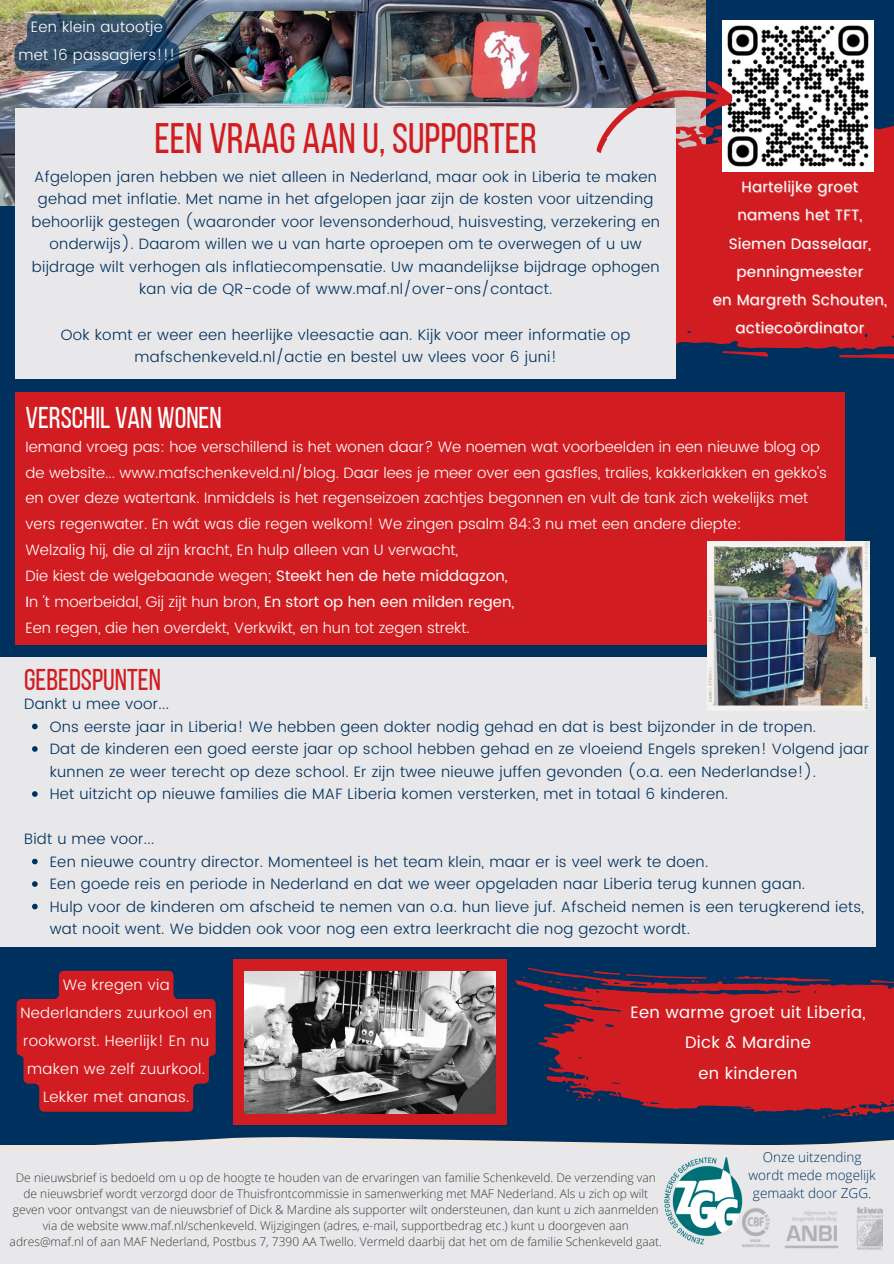
<style>
.page{position:relative;width:894px;height:1264px;background:#fff}
.page>*{position:absolute;margin:0;border:0;box-sizing:border-box;transform-origin:0 0}
.t1{font:42.6px "Bebas Neue";color:#d11d21}
.t2{font:30px "Bebas Neue";color:#fff}
.t3{font:30px "Bebas Neue";color:#d11d21}
.t4{font:16.5px/30.3px "Poppins";letter-spacing:.02em;color:#fff;text-align:center}
.t5{font:300 15px/22.5px "Poppins";letter-spacing:.02em;color:#00305d}
.t6{font:300 15px/25.8px "Poppins";color:#fff}
.t7{font:300 15px/28.2px "Poppins";letter-spacing:.02em;color:#fff;text-align:center}
.t8{font:15px "Poppins";letter-spacing:.02em;color:#fff}
.t9{font:300 13.5px/18px "Open Sans";color:#00305d;text-align:center}
.t10{font:300 12px/16px "Open Sans";color:#3b3b3b;text-align:center}
.s1{font-weight:400}
</style>
<div class="page">
<div style="left:0;top:0;width:893px;height:1263px;background:#00305d"></div>
<img style="left:0;top:0;width:704px;height:205px">
<div style="left:16px;top:392px;width:828px;height:252px;background:#d11d21"></div>
<div style="left:0;top:657px;width:876px;height:289px;background:#e8e8ea"></div>
<svg style="left:32px;top:723px;width:6px;height:6px"></svg>
<svg style="left:32px;top:746px;width:6px;height:5px"></svg>
<svg style="left:32px;top:791px;width:6px;height:5px"></svg>
<svg style="left:32px;top:858px;width:6px;height:6px"></svg>
<svg style="left:32px;top:881px;width:6px;height:5px"></svg>
<svg style="left:32px;top:903px;width:6px;height:6px"></svg>
<img style="left:707px;top:541px;width:161px;height:169px">
<svg style="left:15px;top:15px;width:164px;height:56px;background:#365068"></svg>
<div style="left:233px;top:959px;width:273px;height:165px;background:#d11d21"></div>
<svg style="left:675px;top:115px;width:218px;height:264px;background:#b3212b"></svg>
<svg style="left:838px;top:354px;width:55px;height:7px"></svg>
<svg style="left:721px;top:351px;width:47px;height:6px"></svg>
<div style="left:16px;top:108px;width:659px;height:271px;background:#e8e8ea"></div>
<img style="left:722px;top:21px;width:151px;height:150px">
<img style="left:585px;top:71px;width:152px;height:83px">
<div style="left:0;top:1145px;width:893px;height:118px;background:#e8e8ea"></div>
<svg style="left:0;top:969px;width:893px;height:182px"></svg>
<img style="left:767px;top:1207px;width:114px;height:41px">
<img style="left:647px;top:1140px;width:120px;height:107px">
<h3 class="t7" style="left:18px;top:13px;width:158px">Een klein autootje met 16 passagiers!!!</h3>
<p class="t1" style="left:154px;top:121px;width:384px">EEN VRAAG AAN U, SUPPORTER</p>
<h3 class="t5" style="left:31px;top:165px;width:629px;text-align:center">Afgelopen jaren hebben we niet alleen in Nederland, maar ook in Liberia te maken gehad met inflatie. Met name in het afgelopen jaar zijn de kosten voor uitzending behoorlijk gestegen (waaronder voor levensonderhoud, huisvesting, verzekering en onderwijs). Daarom willen we u van harte oproepen om te overwegen of u uw bijdrage wilt verhogen als inflatiecompensatie. Uw maandelijkse bijdrage ophogen kan via de QR-code of www.maf.nl/over-ons/contact.</h3>
<h3 class="t5" style="left:61px;top:323px;width:571px;text-align:center">Ook komt er weer een heerlijke vleesactie aan. Kijk voor meer informatie op mafschenkeveld.nl/actie en bestel uw vlees voor 6 juni!</h3>
<p class="t2" style="left:26px;top:406px;width:198px">VERSCHIL VAN WONEN</p>
<h3 class="t8" style="left:741px;top:178px;width:118px">Hartelijke groet</h3>
<p class="t8" style="left:737px;top:206px;width:126px">namens het TFT,</p>
<p class="t8" style="left:728px;top:235px;width:144px">Siemen Dasselaar,</p>
<p class="t8" style="left:736px;top:263px;width:128px">penningmeester</p>
<p class="t8" style="left:712px;top:291px;width:176px">en Margreth Schouten,</p>
<p class="t8" style="left:735px;top:319px;width:130px">actiecoördinator</p>
<h3 class="t6" style="left:26px;top:433px;width:802px">Iemand vroeg pas: hoe verschillend is het wonen daar? We noemen wat voorbeelden in een nieuwe blog op de website... www.mafschenkeveld.nl/blog. Daar lees je meer over een gasfles, tralies, kakkerlakken en gekko's en over deze watertank. Inmiddels is het regenseizoen zachtjes begonnen en vult de tank zich wekelijks met vers regenwater. En wát was die regen welkom! We zingen psalm 84:3 nu met een andere diepte:<br>Welzalig hij, die al zijn kracht, En hulp alleen van U verwacht,<br>Die kiest de welgebaande wegen; <span class="s1">Steekt hen de hete middagzon,<br>I</span>n 't moerbeidal, Gij zijt hun bron, <span class="s1">En stort op hen een milden regen,<br></span>Een regen, die hen overdekt, Verkwikt, en hun tot zegen strekt.</h3>
<p class="t3" style="left:24px;top:668px;width:138px">GEBEDSPUNTEN</p>
<p class="t5" style="left:24px;top:692px;width:146px">Dankt u mee voor...</p>
<h1 class="t5" style="left:50px;top:715px;width:767px">Ons eerste jaar in Liberia! We hebben geen dokter nodig gehad en dat is best bijzonder in de tropen.</h1>
<h3 class="t5" style="left:50px;top:737px;width:820px">Dat de kinderen een goed eerste jaar op school hebben gehad en ze vloeiend Engels spreken! Volgend jaar kunnen ze weer terecht op deze school. Er zijn twee nieuwe juffen gevonden (o.a. een Nederlandse!).</h3>
<h3 class="t5" style="left:50px;top:782px;width:679px">Het uitzicht op nieuwe families die MAF Liberia komen versterken, met in totaal 6 kinderen.</h3>
<p class="t5" style="left:24px;top:827px;width:132px">Bidt u mee voor...</p>
<h3 class="t5" style="left:50px;top:850px;width:660px">Een nieuwe country director. Momenteel is het team klein, maar er is veel werk te doen.</h3>
<h2 class="t5" style="left:50px;top:872px;width:756px">Een goede reis en periode in Nederland en dat we weer opgeladen naar Liberia terug kunnen gaan.</h2>
<h3 class="t5" style="left:50px;top:895px;width:815px">Hulp voor de kinderen om afscheid te nemen van o.a. hun lieve juf. Afscheid nemen is een terugkerend iets, wat nooit went. We bidden ook voor nog een extra leerkracht die nog gezocht wordt.</h3>
<p class="t7" style="left:20px;top:970px;width:193px">We kregen via<br>Nederlanders zuurkool en rookworst. Heerlijk! En nu maken we zelf zuurkool.<br>Lekker met ananas.</p>
<p class="t4" style="left:630px;top:997px;width:236px">Een warme groet uit Liberia,<br>Dick &amp; Mardine<br>en kinderen</p>
<p class="t10" style="left:10px;top:1169px;width:653px">De nieuwsbrief is bedoeld om u op de hoogte te houden van de ervaringen van familie Schenkeveld. De verzending van de nieuwsbrief wordt verzorgd door de Thuisfrontcommissie in samenwerking met MAF Nederland. Als u zich op wilt geven voor ontvangst van de nieuwsbrief of Dick &amp; Mardine als supporter wilt ondersteunen, dan kunt u zich aanmelden via de website www.maf.nl/schenkeveld. Wijzigingen (adres, e-mail, supportbedrag etc.) kunt u doorgeven aan adres@maf.nl of aan MAF Nederland, Postbus 7, 7390 AA Twello. Vermeld daarbij dat het om de familie Schenkeveld gaat.</p>
<p class="t9" style="left:748px;top:1147px;width:129px">Onze uitzending wordt mede mogelijk gemaakt door ZGG.</p>
</div>
